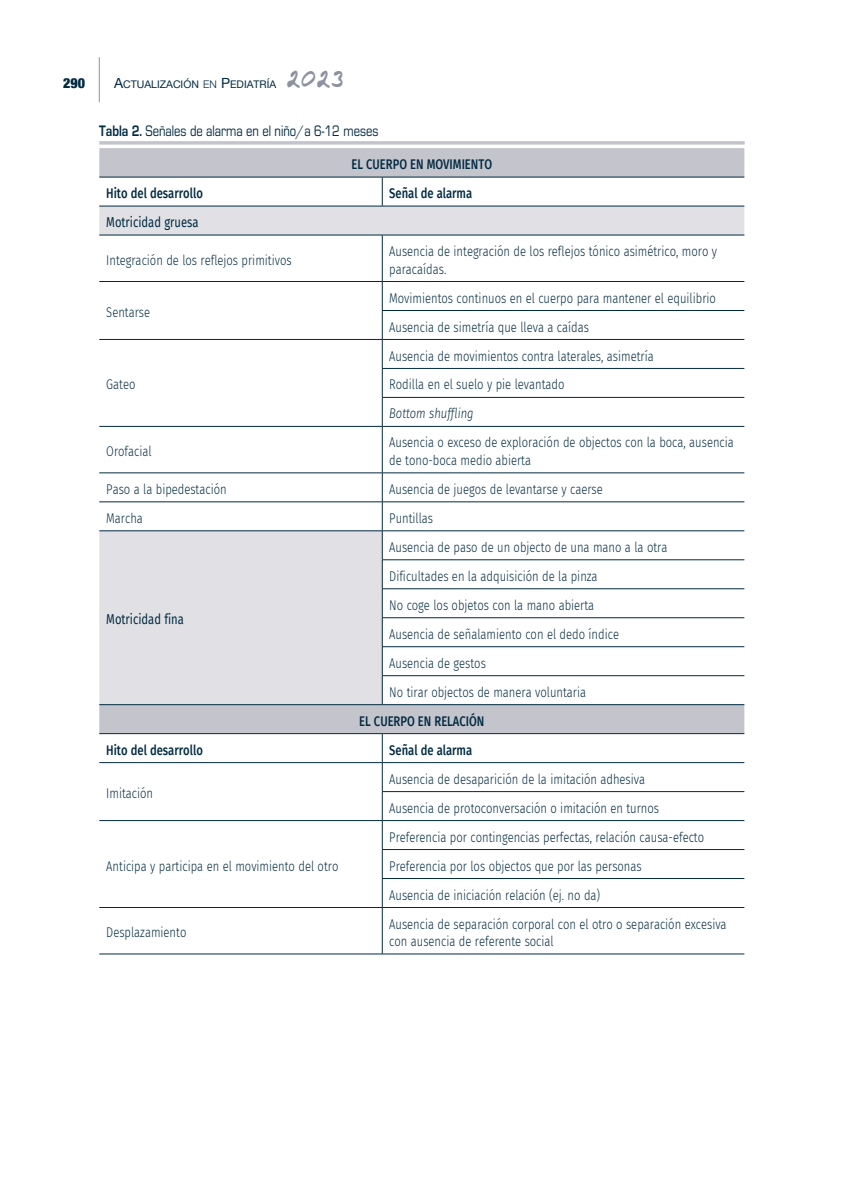
<style>
.page{position:relative;width:844px;height:1191px;background:#fff}
.page>*{position:absolute;margin:0;border:0;box-sizing:border-box;transform-origin:0 0}
.t1{font:26.25px "Cobb";color:#8e919f;scale:.8 1}
.t2{font:15.75px "Eurostile";color:#002a41;scale:.8 1}
.t3{font:300 14px/29.1px "Fira Sans";color:#002a41;scale:.8 1}
.t4{font:500 14px "Fira Sans";color:#002a41;scale:.8 1}
.t5{font:14px "Fira Sans";color:#002a41;scale:.8 1}
.t6{font:italic 300 14px "Fira Sans";color:#002a41;scale:.8 1}
.t7{font:900 condensed 14px "Helvetica Neue";color:#002a41}
.t8{font:10.5px "Helvetica Neue";color:#002a41}
.s1{font-size:14px}
.s2{font-weight:300}
.s3{font-weight:700}
</style>
<div class="page">
<hr style="left:99px;top:57px;width:1px;height:45px;background:#8e919f">
<svg style="left:99px;top:141px;width:645px;height:4px;background:#cbcbd2"></svg>
<svg style="left:99px;top:148px;width:645px;height:585px;fill:#c4c4cc"></svg>
<svg style="left:99px;top:207px;width:645px;height:497px"></svg>
<hr style="left:99px;top:177px;width:283px;height:1px;background:#002a41">
<hr style="left:382px;top:177px;width:362px;height:1px;background:#002a41">
<svg style="left:382px;top:177px;width:1px;height:29px"></svg>
<hr style="left:99px;top:206px;width:283px;height:1px;background:#002a41">
<hr style="left:382px;top:206px;width:362px;height:1px;background:#002a41">
<hr style="left:99px;top:762px;width:283px;height:1px;background:#002a41">
<hr style="left:382px;top:762px;width:362px;height:1px;background:#002a41">
<hr style="left:99px;top:235px;width:283px;height:1px;background:#002a41">
<hr style="left:382px;top:235px;width:362px;height:1px;background:#002a41">
<hr style="left:382px;top:235px;width:1px;height:46px;background:#002a41">
<hr style="left:99px;top:281px;width:283px;height:1px;background:#002a41">
<hr style="left:382px;top:281px;width:362px;height:1px;background:#002a41">
<hr style="left:382px;top:310px;width:362px;height:1px;background:#002a41">
<hr style="left:99px;top:339px;width:283px;height:1px;background:#002a41">
<hr style="left:382px;top:339px;width:362px;height:1px;background:#002a41">
<hr style="left:382px;top:368px;width:362px;height:1px;background:#002a41">
<hr style="left:382px;top:397px;width:362px;height:1px;background:#002a41">
<svg style="left:382px;top:282px;width:1px;height:144px"></svg>
<hr style="left:99px;top:426px;width:283px;height:1px;background:#002a41">
<hr style="left:382px;top:426px;width:362px;height:1px;background:#002a41">
<hr style="left:382px;top:426px;width:1px;height:46px;background:#002a41">
<hr style="left:99px;top:472px;width:283px;height:1px;background:#002a41">
<hr style="left:382px;top:472px;width:362px;height:1px;background:#002a41">
<hr style="left:99px;top:501px;width:283px;height:1px;background:#002a41">
<hr style="left:382px;top:501px;width:362px;height:1px;background:#002a41">
<hr style="left:99px;top:530px;width:283px;height:1px;background:#002a41">
<hr style="left:99px;top:704px;width:283px;height:1px;background:#002a41">
<hr style="left:382px;top:704px;width:362px;height:1px;background:#002a41">
<hr style="left:99px;top:733px;width:283px;height:1px;background:#002a41">
<hr style="left:382px;top:733px;width:362px;height:1px;background:#002a41">
<hr style="left:382px;top:530px;width:362px;height:1px;background:#002a41">
<hr style="left:382px;top:559px;width:362px;height:1px;background:#002a41">
<hr style="left:382px;top:588px;width:362px;height:1px;background:#002a41">
<hr style="left:382px;top:617px;width:362px;height:1px;background:#002a41">
<hr style="left:382px;top:646px;width:362px;height:1px;background:#002a41">
<hr style="left:382px;top:675px;width:362px;height:1px;background:#002a41">
<svg style="left:382px;top:473px;width:1px;height:231px"></svg>
<hr style="left:382px;top:791px;width:362px;height:1px;background:#002a41">
<hr style="left:99px;top:820px;width:283px;height:1px;background:#002a41">
<hr style="left:382px;top:820px;width:362px;height:1px;background:#002a41">
<hr style="left:382px;top:849px;width:362px;height:1px;background:#002a41">
<hr style="left:382px;top:878px;width:362px;height:1px;background:#002a41">
<svg style="left:382px;top:734px;width:1px;height:173px"></svg>
<hr style="left:99px;top:907px;width:283px;height:1px;background:#002a41">
<hr style="left:382px;top:907px;width:362px;height:1px;background:#002a41">
<hr style="left:382px;top:907px;width:1px;height:46px;background:#002a41">
<hr style="left:99px;top:953px;width:283px;height:1px;background:#002a41">
<hr style="left:382px;top:953px;width:362px;height:1px;background:#002a41">
<p class="t7" style="left:63px;top:72px;width:23px">290</p>
<p class="t8" style="left:114px;top:77px;width:164px"><span class="s1">A</span>CTUALIZACIÓN <span class="s2">en</span> <span class="s1">P</span>EDIATRÍA</p>
<h1 class="t1" style="left:285px;top:63px;width:73px">2023</h1>
<p class="t2" style="left:99px;top:120px;width:350px"><span class="s3">Tabla 2.</span> Señales de alarma en el niño/a 6-12 meses</p>
<p class="t4" style="left:351px;top:153px;width:177px">EL CUERPO EN MOVIMIENTO</p>
<p class="t4" style="left:106px;top:182px;width:122px">Hito del desarrollo</p>
<p class="t4" style="left:389px;top:182px;width:105px">Señal de alarma</p>
<p class="t5" style="left:106px;top:212px;width:117px">Motricidad gruesa</p>
<p class="t3" style="left:106px;top:245px;width:233px">Integración de los reflejos primitivos</p>
<p class="t3" style="left:389px;top:242px;width:411px;line-height:17.5px">Ausencia de integración de los reflejos tónico asimétrico, moro y paracaídas.</p>
<p class="t3" style="left:106px;top:297px;width:56px">Sentarse</p>
<p class="t3" style="left:389px;top:283px;width:410px">Movimientos continuos en el cuerpo para mantener el equilibrio<br>Ausencia de simetría que lleva a caídas</p>
<p class="t3" style="left:106px;top:370px;width:38px">Gateo</p>
<p class="t3" style="left:389px;top:341px;width:332px">Ausencia de movimientos contra laterales, asimetría<br>Rodilla en el suelo y pie levantado</p>
<p class="t6" style="left:389px;top:404px;width:107px">Bottom shuffling</p>
<p class="t3" style="left:106px;top:437px;width:58px">Orofacial</p>
<p class="t3" style="left:389px;top:434px;width:432px;line-height:17.5px">Ausencia o exceso de exploración de objectos con la boca, ausencia de tono-boca medio abierta</p>
<p class="t3" style="left:106px;top:474px;width:152px">Paso a la bipedestación</p>
<p class="t3" style="left:389px;top:474px;width:268px">Ausencia de juegos de levantarse y caerse</p>
<p class="t3" style="left:106px;top:503px;width:47px">Marcha</p>
<p class="t3" style="left:389px;top:503px;width:56px">Puntillas</p>
<p class="t5" style="left:106px;top:609px;width:99px">Motricidad fina</p>
<p class="t3" style="left:389px;top:532px;width:349px">Ausencia de paso de un objecto de una mano a la otra Dificultades en la adquisición de la pinza<br>No coge los objetos con la mano abierta<br>Ausencia de señalamiento con el dedo índice<br>Ausencia de gestos<br>No tirar objectos de manera voluntaria</p>
<p class="t4" style="left:359px;top:709px;width:158px">EL CUERPO EN RELACIÓN</p>
<p class="t4" style="left:106px;top:738px;width:122px">Hito del desarrollo</p>
<p class="t4" style="left:389px;top:738px;width:105px">Señal de alarma</p>
<p class="t3" style="left:106px;top:778px;width:60px">Imitación</p>
<p class="t3" style="left:389px;top:764px;width:338px">Ausencia de desaparición de la imitación adhesiva<br>Ausencia de protoconversación o imitación en turnos</p>
<p class="t3" style="left:106px;top:851px;width:291px">Anticipa y participa en el movimiento del otro</p>
<p class="t3" style="left:389px;top:822px;width:395px">Preferencia por contingencias perfectas, relación causa-efecto<br>Preferencia por los objectos que por las personas<br>Ausencia de iniciación relación (ej. no da)</p>
<p class="t3" style="left:106px;top:918px;width:102px">Desplazamiento</p>
<p class="t3" style="left:389px;top:915px;width:423px;line-height:17.5px">Ausencia de separación corporal con el otro o separación excesiva con ausencia de referente social</p>
</div>
